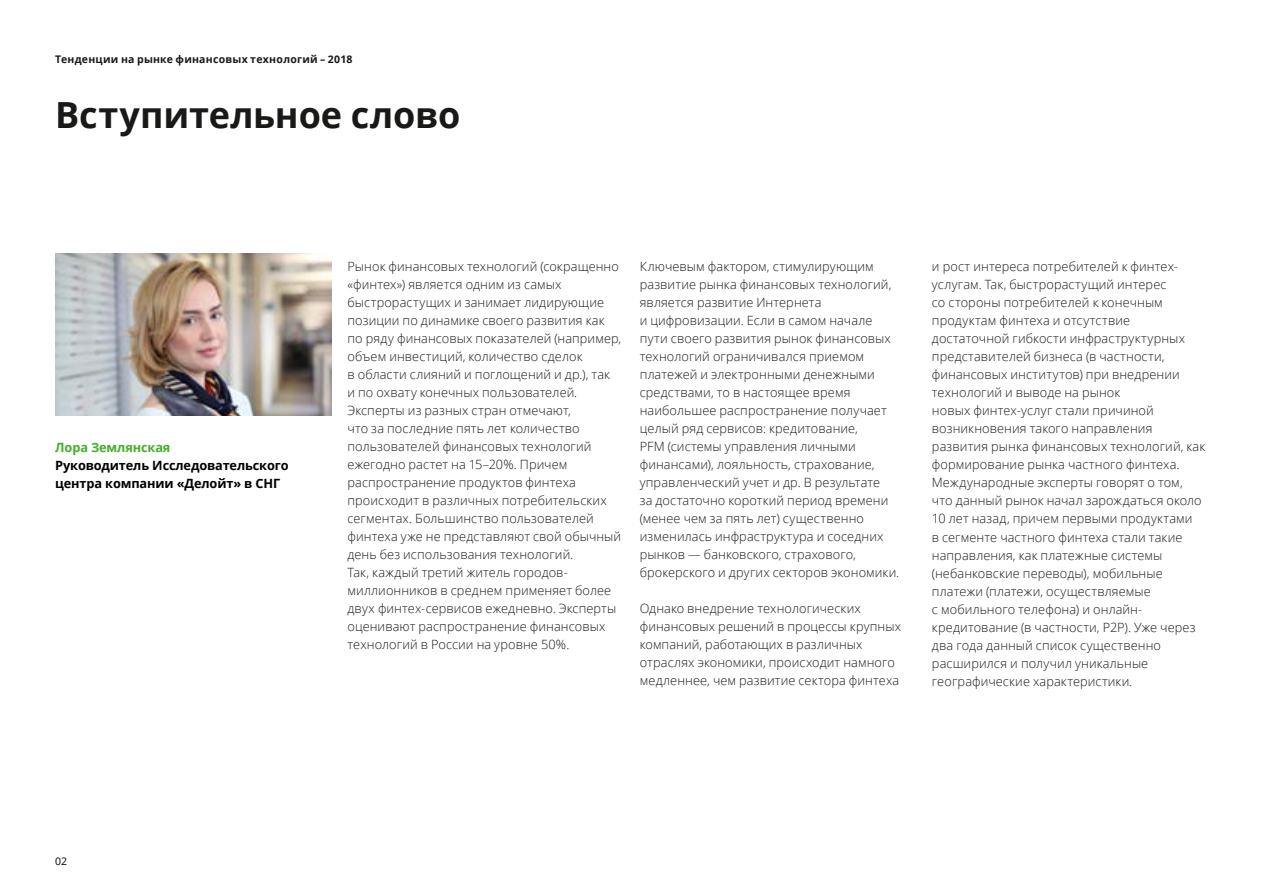
<style>
.page{position:relative;width:1263px;height:893px;background:#fff}
.page>*{position:absolute;margin:0;border:0;box-sizing:border-box;transform-origin:0 0}
.t1{font:700 36px "Open Sans";letter-spacing:-.005em;color:#191918}
.t2{font:300 12.75px/18px "Open Sans";letter-spacing:.005em;color:#191918}
.t3{font:700 12.75px/18px "Open Sans";letter-spacing:-.01em;color:#000}
.t4{font:700 12.75px "Open Sans";letter-spacing:-.01em;color:#43b02a}
.t5{font:700 10.5px "Open Sans";letter-spacing:.025em;color:#191918}
.t6{font:10.5px "Open Sans";color:#000}
</style>
<div class="page">
<img style="left:55px;top:253px;width:276px;height:162px">
<p class="t5" style="left:55px;top:52px;width:299px">Тенденции на рынке финансовых технологий – 2018</p>
<h1 class="t1" style="left:55px;top:89px;width:407px">Вступительное слово</h1>
<p class="t4" style="left:55px;top:438px;width:117px">Лора Землянская</p>
<p class="t3" style="left:55px;top:456px;width:235px">Руководитель Исследовательского центра компании «Делойт» в СНГ</p>
<p class="t2" style="left:347px;top:257px;width:275px">Рынок финансовых технологий (сокращенно «финтех») является одним из самых быстрорастущих и занимает лидирующие позиции по динамике своего развития как по ряду финансовых показателей (например, объем инвестиций, количество сделок<br>в области слияний и поглощений и др.), так<br>и по охвату конечных пользователей.<br>Эксперты из разных стран отмечают,<br>что за последние пять лет количество пользователей финансовых технологий ежегодно растет на 15–20%. Причем распространение продуктов финтеха происходит в различных потребительских сегментах. Большинство пользователей финтеха уже не представляют свой обычный день без использования технологий.<br>Так, каждый третий житель городов&shy;миллионников в среднем применяет более двух финтех-сервисов ежедневно. Эксперты оценивают распространение финансовых технологий в России на уровне 50%.</p>
<p class="t2" style="left:640px;top:257px;width:261px">Ключевым фактором, стимулирующим развитие рынка финансовых технологий, является развитие Интернета<br>и цифровизации. Если в самом начале пути своего развития рынок финансовых технологий ограничивался приемом платежей и электронными денежными средствами, то в настоящее время наибольшее распространение получает целый ряд сервисов: кредитование,<br>PFM (системы управления личными финансами), лояльность, страхование, управленческий учет и др. В результате<br>за достаточно короткий период времени (менее чем за пять лет) существенно изменилась инфраструктура и соседних рынков — банковского, страхового, брокерского и других секторов экономики.</p>
<p class="t2" style="left:640px;top:599px;width:263px">Однако внедрение технологических финансовых решений в процессы крупных компаний, работающих в различных отраслях экономики, происходит намного медленнее, чем развитие сектора финтеха</p>
<p class="t2" style="left:932px;top:257px;width:275px">и рост интереса потребителей к финтех&shy;услугам. Так, быстрорастущий интерес<br>со стороны потребителей к конечным продуктам финтеха и отсутствие достаточной гибкости инфраструктурных представителей бизнеса (в частности, финансовых институтов) при внедрении технологий и выводе на рынок<br>новых финтех-услуг стали причиной возникновения такого направления развития рынка финансовых технологий, как формирование рынка частного финтеха.<br>Международные эксперты говорят о том, что данный рынок начал зарождаться около 10 лет назад, причем первыми продуктами<br>в сегменте частного финтеха стали такие направления, как платежные системы (небанковские переводы), мобильные платежи (платежи, осуществляемые<br>с мобильного телефона) и онлайн&shy;кредитование (в частности, P2P). Уже через два года данный список существенно расширился и получил уникальные географические характеристики.</p>
<p class="t6" style="left:55px;top:854px;width:14px">02</p>
</div>
